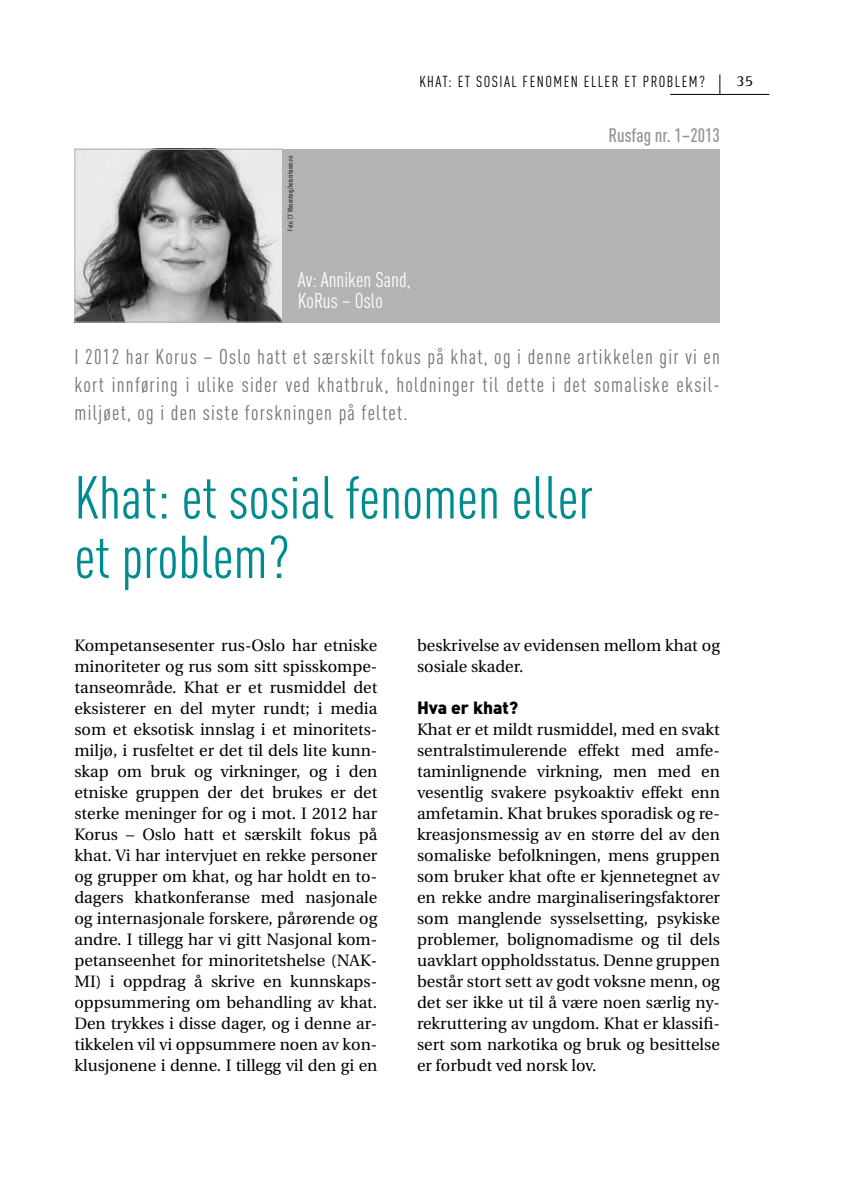
<style>
.page{position:relative;width:844px;height:1191px;background:#fff}
.page>*{position:absolute;margin:0;border:0;box-sizing:border-box;transform-origin:0 0}
.t1{font:59.5px/59.5px "DIN Cond";color:#008b90}
.t2{font:21px/28px "DIN Cond";letter-spacing:.06em;color:#707172;text-align:justify}
.t3{font:21px/21px "DIN Cond";color:#fff}
.t4{font:500 19.25px "DIN Cond";color:#929395}
.t5{font:17.5px "DIN Black Alternate";color:#000}
.t6{font:16.45px/21px "Utopia";color:#000;text-align:justify}
.t7{font:15.75px "DIN Cond";letter-spacing:.09em;color:#000}
.t8{font:15.75px "Rotis Serif";color:#000}
.t9{font:7px "DIN Cond";color:#000}
</style>
<div class="page">
<div style="left:283px;top:149px;width:436px;height:173px;background:#b1b3b4"></div>
<img style="left:76px;top:151px;width:205px;height:169px">
<div style="left:74px;top:149px;width:209px;height:173px;border:1px solid #b1b3b4"></div>
<hr style="left:670px;top:94px;width:99px;height:1px;background:#000">
<svg style="left:719px;top:74px;width:1px;height:20px"></svg>
<p class="t7" style="left:419px;top:72px;width:287px">Khat: et sosial fenomen eller et problem?</p>
<p class="t8" style="left:736px;top:71px;width:18px">35</p>
<p class="t9" style="left:286px;top:231px;width:77px;rotate:-90deg">Foto: CF Wesenberg/kolonihaven.no</p>
<p class="t3" style="left:298px;top:268px;width:114px">Av: Anniken Sand,<br>KoRus – Oslo</p>
<p class="t4" style="left:608px;top:124px;width:113px">Rusfag nr. 1–2013</p>
<p class="t2" style="left:74px;top:342px;width:646px">I 2012 har Korus – Oslo hatt et særskilt fokus på khat, og i denne artikkelen gir vi en kort innføring i ulike sider ved khatbruk, holdninger til dette i det somaliske eksil&shy;miljøet, og i den siste forskningen på feltet.</p>
<h1 class="t1" style="left:74px;top:467px;width:520px">Khat: et sosial fenomen eller et problem?</h1>
<p class="t6" style="left:74px;top:635px;width:304px">Kompetansesenter rus-Oslo har etniske minoriteter og rus som sitt spisskompe&shy;tanseområde. Khat er et rusmiddel det eksisterer en del myter rundt; i media som et eksotisk innslag i et minoritets&shy;miljø, i rusfeltet er det til dels lite kunn&shy;skap om bruk og virkninger, og i den etniske gruppen der det brukes er det sterke meninger for og i mot. I 2012 har Korus – Oslo hatt et særskilt fokus på khat. Vi har intervjuet en rekke personer og grupper om khat, og har holdt en to&shy;dagers khatkonferanse med nasjonale og internasjonale forskere, pårørende og andre. I tillegg har vi gitt Nasjonal kom&shy;petanseenhet for minoritetshelse (NAK-MI) i oppdrag å skrive en kunnskaps&shy;oppsummering om behandling av khat.<br>Den trykkes i disse dager, og i denne ar&shy;tikkelen vil vi oppsummere noen av kon&shy;klusjonene i denne. I tillegg vil den gi en</p>
<p class="t6" style="left:417px;top:635px;width:304px">beskrivelse av evidensen mellom khat og sosiale skader.</p>
<p class="t5" style="left:417px;top:696px;width:103px">Hva er khat?</p>
<p class="t6" style="left:417px;top:719px;width:304px">Khat er et mildt rusmiddel, med en svakt sentralstimulerende effekt med amfe&shy;taminlignende virkning, men med en vesentlig svakere psykoaktiv effekt enn amfetamin. Khat brukes sporadisk og re&shy;kreasjonsmessig av en større del av den somaliske befolkningen, mens gruppen som bruker khat ofte er kjennetegnet av en rekke andre marginaliseringsfaktorer som manglende sysselsetting, psykiske problemer, bolignomadisme og til dels uavklart oppholdsstatus. Denne gruppen består stort sett av godt voksne menn, og det ser ikke ut til å være noen særlig ny&shy;rekruttering av ungdom. Khat er klassifi&shy;sert som narkotika og bruk og besittelse er forbudt ved norsk lov.</p>
</div>
